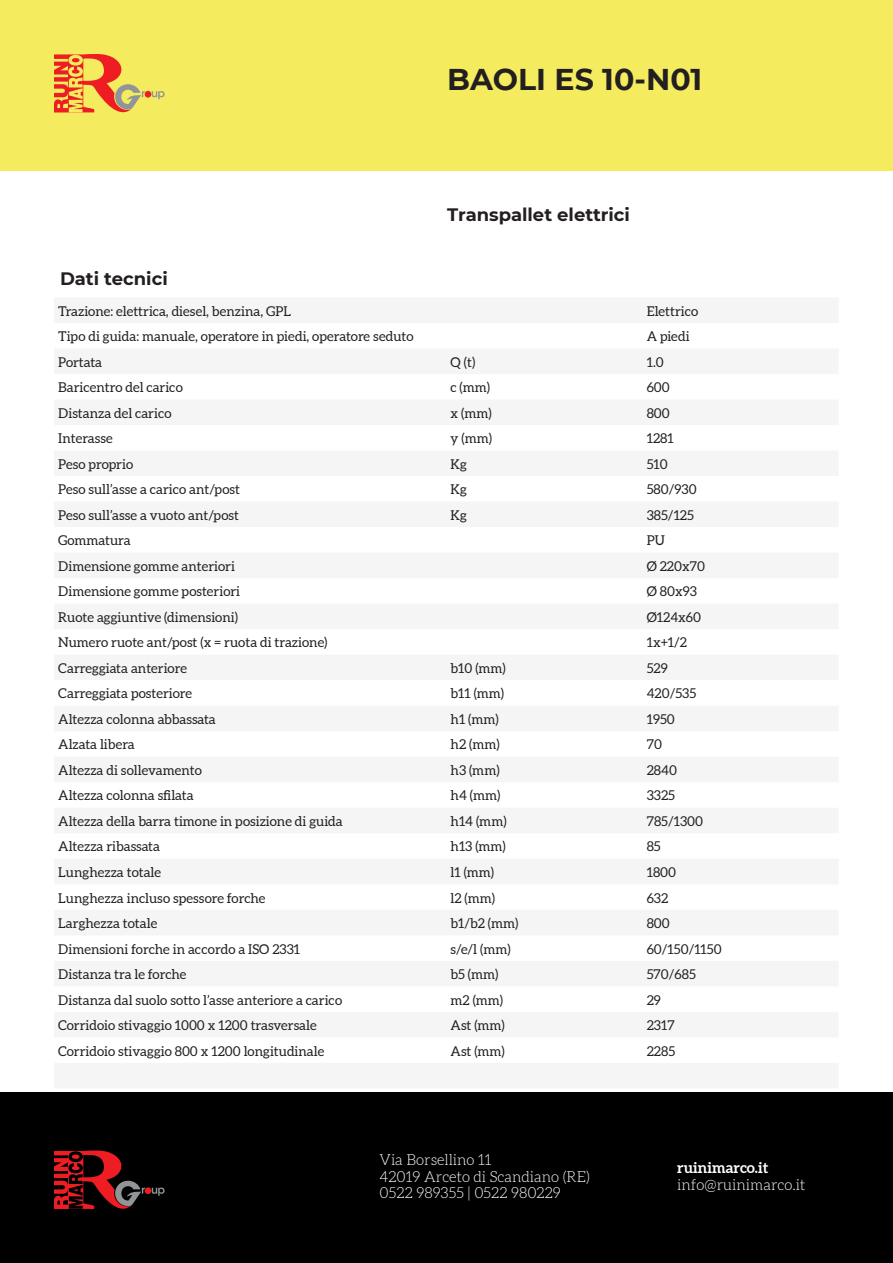
<style>
.page{position:relative;width:893px;height:1263px;background:#fff}
.page>*{position:absolute;margin:0;border:0;box-sizing:border-box;transform-origin:0 0}
.t1{font:700 30px "Montserrat";color:#231f20}
.t2{font:700 18px "Montserrat";color:#231f20}
.t3{font:300 15px/16.5px "Aleo";color:#fff}
.t4{font:700 15px "Aleo";color:#fff}
.t5{font:13.5px "Aleo";color:#231f20}
</style>
<div class="page">
<div style="left:0;top:0;width:893px;height:170px;background:#f4ec5e"></div>
<div style="left:0;top:1093px;width:893px;height:170px;background:#000001"></div>
<svg style="left:152px;top:91px;width:13px;height:8px"></svg>
<div style="left:145px;top:91px;width:6px;height:7px;background:#ee1d23;border-radius:50%"></div>
<svg style="left:54px;top:54px;width:91px;height:59px"></svg>
<svg style="left:152px;top:1187px;width:13px;height:9px"></svg>
<div style="left:145px;top:1187px;width:6px;height:7px;background:#ee1d23;border-radius:50%"></div>
<svg style="left:54px;top:1150px;width:91px;height:59px"></svg>
<p class="t1" style="left:447px;top:58px;width:257px">BAOLI ES 10-N01</p>
<p class="t2" style="left:447px;top:202px;width:184px">Transpallet elettrici</p>
<p class="t2" style="left:60px;top:266px;width:109px">Dati tecnici</p>
<p class="t5" style="left:58px;top:303px;width:234px">Trazione: elettrica, diesel, benzina, GPL</p>
<p class="t5" style="left:647px;top:303px;width:53px">Elettrico</p>
<p class="t5" style="left:58px;top:329px;width:357px">Tipo di guida: manuale, operatore in piedi, operatore seduto</p>
<p class="t5" style="left:647px;top:329px;width:44px">A piedi</p>
<p class="t5" style="left:58px;top:354px;width:45px">Portata</p>
<p class="t5" style="left:451px;top:354px;width:26px">Q (t)</p>
<p class="t5" style="left:647px;top:354px;width:19px">1.0</p>
<p class="t5" style="left:58px;top:380px;width:126px">Baricentro del carico</p>
<p class="t5" style="left:451px;top:380px;width:41px">c (mm)</p>
<p class="t5" style="left:647px;top:380px;width:25px">600</p>
<p class="t5" style="left:58px;top:405px;width:115px">Distanza del carico</p>
<p class="t5" style="left:451px;top:405px;width:43px">x (mm)</p>
<p class="t5" style="left:647px;top:405px;width:25px">800</p>
<p class="t5" style="left:58px;top:431px;width:56px">Interasse</p>
<p class="t5" style="left:451px;top:431px;width:43px">y (mm)</p>
<p class="t5" style="left:647px;top:431px;width:28px">1281</p>
<p class="t5" style="left:58px;top:456px;width:76px">Peso proprio</p>
<p class="t5" style="left:451px;top:456px;width:18px">Kg</p>
<p class="t5" style="left:647px;top:456px;width:23px">510</p>
<p class="t5" style="left:58px;top:482px;width:183px">Peso sull’asse a carico ant/post</p>
<p class="t5" style="left:451px;top:482px;width:18px">Kg</p>
<p class="t5" style="left:647px;top:482px;width:51px">580/930</p>
<p class="t5" style="left:58px;top:507px;width:182px">Peso sull’asse a vuoto ant/post</p>
<p class="t5" style="left:451px;top:507px;width:18px">Kg</p>
<p class="t5" style="left:647px;top:507px;width:49px">385/125</p>
<p class="t5" style="left:58px;top:533px;width:74px">Gommatura</p>
<p class="t5" style="left:647px;top:533px;width:20px">PU</p>
<p class="t5" style="left:58px;top:558px;width:178px">Dimensione gomme anteriori</p>
<p class="t5" style="left:647px;top:558px;width:60px">Ø 220x70</p>
<p class="t5" style="left:58px;top:584px;width:183px">Dimensione gomme posteriori</p>
<p class="t5" style="left:647px;top:584px;width:52px">Ø 80x93</p>
<p class="t5" style="left:58px;top:609px;width:181px">Ruote aggiuntive (dimensioni)</p>
<p class="t5" style="left:647px;top:609px;width:56px">Ø124x60</p>
<p class="t5" style="left:58px;top:635px;width:271px">Numero ruote ant/post (x = ruota di trazione)</p>
<p class="t5" style="left:647px;top:635px;width:42px">1x+1/2</p>
<p class="t5" style="left:58px;top:660px;width:130px">Carreggiata anteriore</p>
<p class="t5" style="left:451px;top:660px;width:57px">b10 (mm)</p>
<p class="t5" style="left:647px;top:660px;width:23px">529</p>
<p class="t5" style="left:58px;top:686px;width:135px">Carreggiata posteriore</p>
<p class="t5" style="left:451px;top:686px;width:55px">b11 (mm)</p>
<p class="t5" style="left:647px;top:686px;width:51px">420/535</p>
<p class="t5" style="left:58px;top:711px;width:159px">Altezza colonna abbassata</p>
<p class="t5" style="left:451px;top:711px;width:50px">h1 (mm)</p>
<p class="t5" style="left:647px;top:711px;width:30px">1950</p>
<p class="t5" style="left:58px;top:737px;width:78px">Alzata libera</p>
<p class="t5" style="left:451px;top:737px;width:51px">h2 (mm)</p>
<p class="t5" style="left:647px;top:737px;width:17px">70</p>
<p class="t5" style="left:58px;top:762px;width:145px">Altezza di sollevamento</p>
<p class="t5" style="left:451px;top:762px;width:51px">h3 (mm)</p>
<p class="t5" style="left:647px;top:762px;width:32px">2840</p>
<p class="t5" style="left:58px;top:788px;width:137px">Altezza colonna sfilata</p>
<p class="t5" style="left:451px;top:788px;width:51px">h4 (mm)</p>
<p class="t5" style="left:647px;top:788px;width:30px">3325</p>
<p class="t5" style="left:58px;top:813px;width:286px">Altezza della barra timone in posizione di guida</p>
<p class="t5" style="left:451px;top:813px;width:58px">h14 (mm)</p>
<p class="t5" style="left:647px;top:813px;width:58px">785/1300</p>
<p class="t5" style="left:58px;top:839px;width:103px">Altezza ribassata</p>
<p class="t5" style="left:451px;top:839px;width:57px">h13 (mm)</p>
<p class="t5" style="left:647px;top:839px;width:16px">85</p>
<p class="t5" style="left:58px;top:864px;width:104px">Lunghezza totale</p>
<p class="t5" style="left:451px;top:864px;width:45px">l1 (mm)</p>
<p class="t5" style="left:647px;top:864px;width:31px">1800</p>
<p class="t5" style="left:58px;top:890px;width:209px">Lunghezza incluso spessore forche</p>
<p class="t5" style="left:451px;top:890px;width:46px">l2 (mm)</p>
<p class="t5" style="left:647px;top:890px;width:23px">632</p>
<p class="t5" style="left:58px;top:915px;width:101px">Larghezza totale</p>
<p class="t5" style="left:451px;top:915px;width:69px">b1/b2 (mm)</p>
<p class="t5" style="left:647px;top:915px;width:25px">800</p>
<p class="t5" style="left:58px;top:941px;width:243px">Dimensioni forche in accordo a ISO 2331</p>
<p class="t5" style="left:451px;top:941px;width:62px">s/e/l (mm)</p>
<p class="t5" style="left:647px;top:941px;width:76px">60/150/1150</p>
<p class="t5" style="left:58px;top:966px;width:130px">Distanza tra le forche</p>
<p class="t5" style="left:451px;top:966px;width:49px">b5 (mm)</p>
<p class="t5" style="left:647px;top:966px;width:51px">570/685</p>
<p class="t5" style="left:58px;top:992px;width:285px">Distanza dal suolo sotto l’asse anteriore a carico</p>
<p class="t5" style="left:451px;top:992px;width:54px">m2 (mm)</p>
<p class="t5" style="left:647px;top:992px;width:16px">29</p>
<p class="t5" style="left:58px;top:1017px;width:260px">Corridoio stivaggio 1000 x 1200 trasversale</p>
<p class="t5" style="left:451px;top:1017px;width:56px">Ast (mm)</p>
<p class="t5" style="left:647px;top:1017px;width:29px">2317</p>
<p class="t5" style="left:58px;top:1043px;width:268px">Corridoio stivaggio 800 x 1200 longitudinale</p>
<p class="t5" style="left:451px;top:1043px;width:56px">Ast (mm)</p>
<p class="t5" style="left:647px;top:1043px;width:30px">2285</p>
<p class="t3" style="left:380px;top:1153px;width:212px">Via Borsellino 11<br>42019 Arceto di Scandiano (RE)<br>0522 989355 | 0522 980229</p>
<p class="t4" style="left:677px;top:1158px;width:93px">ruinimarco.it</p>
<p class="t3" style="left:677px;top:1177px;width:130px">info@ruinimarco.it</p>
</div>
